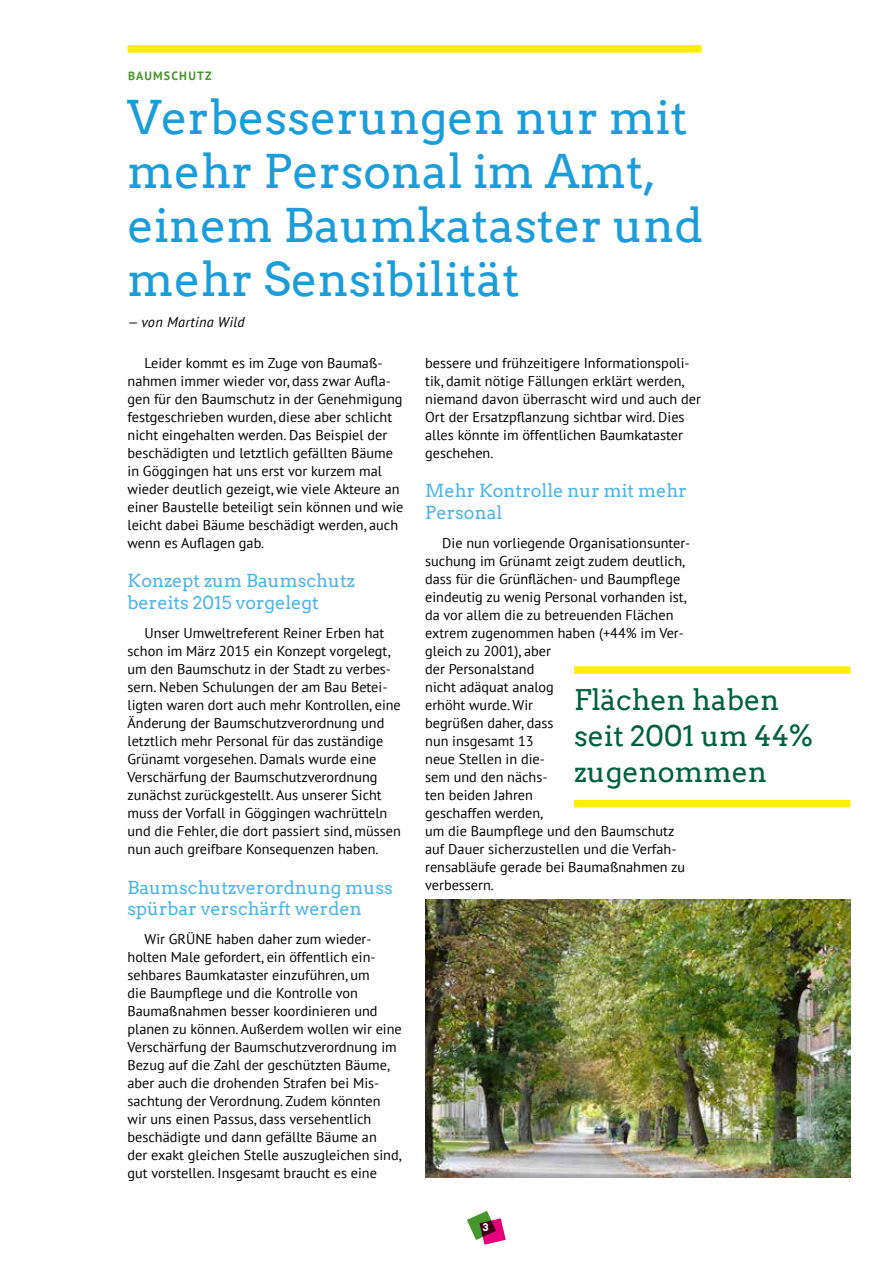
<style>
.page{position:relative;width:893px;height:1263px;background:#fff}
.page>*{position:absolute;margin:0;border:0;box-sizing:border-box;transform-origin:0 0}
.t1{font:46.5px/54px "Arvo";color:#1b9dd9}
.t2{font:28.5px/36px "Arvo";color:#006140}
.t3{font:18px/21.6px "Arvo";color:#4db4e7}
.t4{font:14.25px/18px "PT Sans";color:#000}
.t5{font:italic 14.25px "PT Sans";letter-spacing:.02em;color:#000}
.t6{font:700 12px "PT Sans";letter-spacing:.095em;color:#46962b}
.t7{font:10.5px "Arvo Gruen";color:#fff}
</style>
<div class="page">
<div style="left:574px;top:666px;width:276px;height:8px;background:#fe0"></div>
<div style="left:574px;top:800px;width:276px;height:7px;background:#fe0"></div>
<div style="left:128px;top:45px;width:574px;height:8px;background:#fe0"></div>
<img style="left:425px;top:899px;width:425px;height:279px">
<svg style="left:467px;top:1211px;width:39px;height:34px"></svg>
<p class="t6" style="left:128px;top:68px;width:85px">BAUMSCHUTZ</p>
<h1 class="t1" style="left:128px;top:90px;width:577px">Verbesserungen nur mit mehr Personal im Amt, einem Baumkataster und mehr Sensibilität</h1>
<p class="t5" style="left:128px;top:313px;width:119px">— von Martina Wild</p>
<p class="t4" style="left:128px;top:353px;width:277px;text-indent:17px">Leider kommt es im Zuge von Baumaß&shy;nahmen immer wieder vor, dass zwar Aufla&shy;gen für den Baumschutz in der Genehmigung festgeschrieben wurden, diese aber schlicht nicht eingehalten werden. Das Beispiel der beschädigten und letztlich gefällten Bäume in Göggingen hat uns erst vor kurzem mal wieder deutlich gezeigt, wie viele Akteure an einer Baustelle beteiligt sein können und wie leicht dabei Bäume beschädigt werden, auch wenn es Auflagen gab.</p>
<p class="t3" style="left:128px;top:570px;width:229px">Konzept zum Baumschutz bereits 2015 vorgelegt</p>
<p class="t4" style="left:128px;top:623px;width:275px;text-indent:17px">Unser Umweltreferent Reiner Erben hat schon im März 2015 ein Konzept vorgelegt, um den Baumschutz in der Stadt zu verbes&shy;sern. Neben Schulungen der am Bau Betei&shy;ligten waren dort auch mehr Kontrollen, eine Änderung der Baumschutzverordnung und letztlich mehr Personal für das zuständige Grünamt vorgesehen. Damals wurde eine Verschärfung der Baumschutzverordnung zunächst zurückgestellt. Aus unserer Sicht muss der Vorfall in Göggingen wachrütteln und die Fehler, die dort passiert sind, müssen nun auch greifbare Konsequenzen haben.</p>
<p class="t3" style="left:128px;top:876px;width:267px">Baumschutzverordnung muss spürbar verschärft werden</p>
<p class="t4" style="left:128px;top:929px;width:276px;text-indent:17px">Wir GRÜNE haben daher zum wieder&shy;holten Male gefordert, ein öffentlich ein&shy;sehbares Baumkataster einzuführen, um<br>die Baumpflege und die Kontrolle von Baumaßnahmen besser koordinieren und planen zu können. Außerdem wollen wir eine Verschärfung der Baumschutzverordnung im Bezug auf die Zahl der geschützten Bäume, aber auch die drohenden Strafen bei Mis&shy;sachtung der Verordnung. Zudem könnten wir uns einen Passus, dass versehentlich beschädigte und dann gefällte Bäume an<br>der exakt gleichen Stelle auszugleichen sind, gut vorstellen. Insgesamt braucht es eine</p>
<p class="t4" style="left:425px;top:353px;width:277px">bessere und frühzeitigere Informationspoli&shy;tik, damit nötige Fällungen erklärt werden, niemand davon überrascht wird und auch der Ort der Ersatzpflanzung sichtbar wird. Dies alles könnte im öffentlichen Baumkataster geschehen.</p>
<p class="t3" style="left:425px;top:480px;width:263px">Mehr Kontrolle nur mit mehr<br>Personal</p>
<p class="t4" style="left:425px;top:533px;width:267px;text-indent:17px">Die nun vorliegende Organisationsunter&shy;suchung im Grünamt zeigt zudem deutlich, dass für die Grünflächen- und Baumpflege eindeutig zu wenig Personal vorhanden ist, da vor allem die zu betreuenden Flächen extrem zugenommen haben (+44% im Ver&shy;gleich zu 2001), aber<br>der Personalstand<br>nicht adäquat analog<br>erhöht wurde. Wir<br>begrüßen daher, dass<br>nun insgesamt 13<br>neue Stellen in die-<br>sem und den nächs-<br>ten beiden Jahren<br>geschaffen werden,<br>um die Baumpflege und den Baumschutz auf Dauer sicherzustellen und die Verfah&shy;rensabläufe gerade bei Baumaßnahmen zu verbessern.</p>
<h2 class="t2" style="left:574px;top:682px;width:241px">Flächen haben seit 2001 um 44% zugenommen</h2>
<p class="t7" style="left:483px;top:1220px;width:7px">3</p>
</div>
